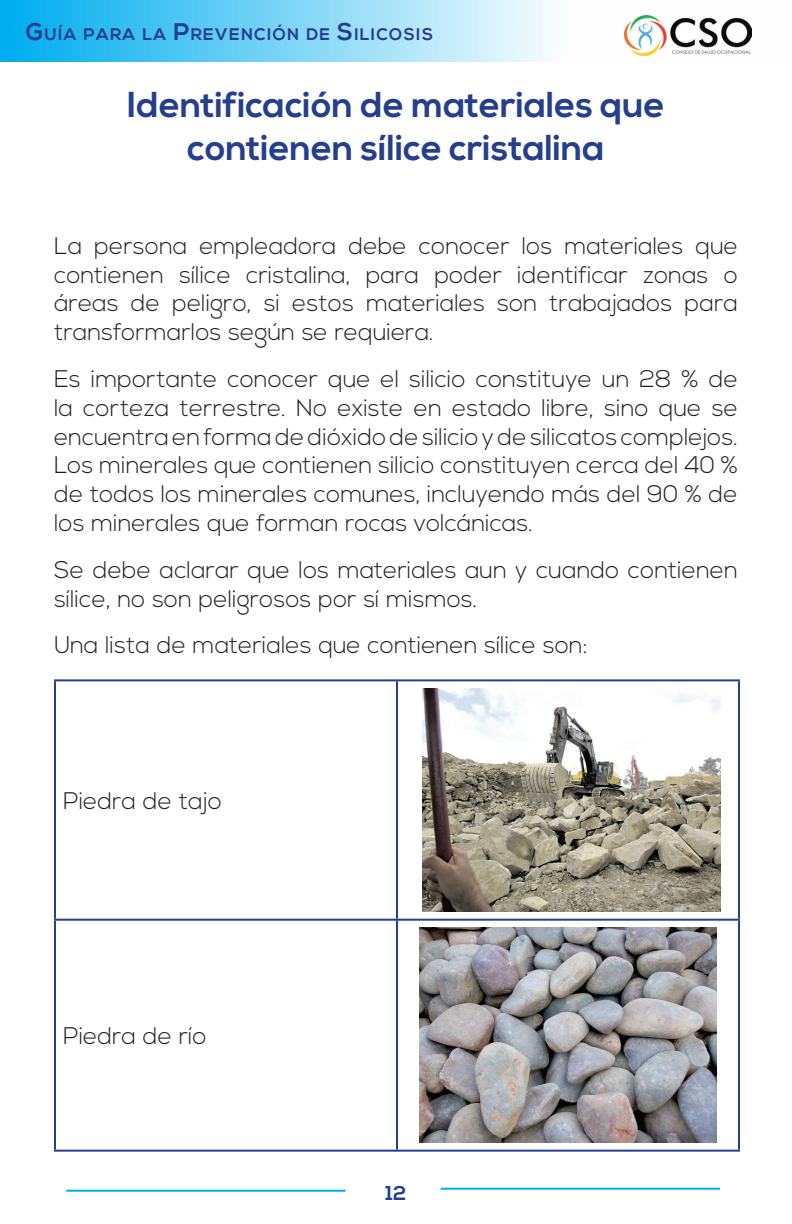
<style>
.page{position:relative;width:792px;height:1224px;background:#fff}
.page>*{position:absolute;margin:0;border:0;box-sizing:border-box;transform-origin:0 0}
.t1{font:700 36px/43.2px "Nexa";color:#253f8e;text-align:center}
.t2{font:300 24px/28.8px "Nexa";color:#231f20;text-align:justify}
.t3{font:700 20px "Nexa";color:#253f8e}
.t4{font:700 16.8px "Nexa";letter-spacing:.07em;color:#253f8e}
.s1{font-size:24px}
</style>
<div class="page">
<svg style="left:0;top:0;width:652px;height:62px"></svg>
<hr style="left:66px;top:1190px;width:280px;height:2px;background:#00aeef">
<hr style="left:441px;top:1188px;width:279px;height:2px;background:#00aeef">
<img style="left:625px;top:16px;width:127px;height:40px">
<hr style="left:791px;top:0;width:1px;height:62px;background:#00aeef">
<hr style="left:54px;top:679px;width:343px;height:2px;background:#253f8e">
<hr style="left:54px;top:681px;width:2px;height:238px;background:#253f8e">
<hr style="left:397px;top:679px;width:343px;height:2px;background:#253f8e">
<hr style="left:396px;top:681px;width:2px;height:238px;background:#253f8e">
<hr style="left:738px;top:681px;width:2px;height:238px;background:#253f8e">
<hr style="left:54px;top:919px;width:343px;height:2px;background:#253f8e">
<hr style="left:54px;top:921px;width:2px;height:229px;background:#253f8e">
<hr style="left:397px;top:919px;width:343px;height:2px;background:#253f8e">
<hr style="left:396px;top:921px;width:2px;height:229px;background:#253f8e">
<hr style="left:738px;top:921px;width:2px;height:229px;background:#253f8e">
<hr style="left:54px;top:1150px;width:343px;height:2px;background:#253f8e">
<hr style="left:397px;top:1150px;width:343px;height:2px;background:#253f8e">
<img style="left:422px;top:688px;width:298px;height:224px">
<img style="left:419px;top:928px;width:298px;height:215px">
<p class="t4" style="left:26px;top:24px;width:408px"><span class="s1">G</span>UÍA PARA LA <span class="s1">P</span>REVENCIÓN DE <span class="s1">S</span>ILICOSIS</p>
<h1 class="t1" style="left:127px;top:84px;width:539px">Identificación de materiales que contienen sílice cristalina</h1>
<p class="t2" style="left:54px;top:232px;width:686px">La persona empleadora debe conocer los materiales que contienen sílice cristalina, para poder identificar zonas o áreas de peligro, si estos materiales son trabajados para transformarlos según se requiera.</p>
<p class="t2" style="left:54px;top:365px;width:686px">Es importante conocer que el silicio constituye un 28 % de la corteza terrestre. No existe en estado libre, sino que se encuentra en forma de dióxido de silicio y de silicatos complejos.<br>Los minerales que contienen silicio constituyen cerca del 40 % de todos los minerales comunes, incluyendo más del 90 % de los minerales que forman rocas volcánicas.</p>
<p class="t2" style="left:54px;top:556px;width:685px">Se debe aclarar que los materiales aun y cuando contienen sílice, no son peligrosos por sí mismos.</p>
<p class="t2" style="left:54px;top:632px;width:535px">Una lista de materiales que contienen sílice son:</p>
<p class="t2" style="left:63px;top:787px;width:161px">Piedra de tajo</p>
<p class="t2" style="left:63px;top:1023px;width:145px">Piedra de río</p>
<p class="t3" style="left:386px;top:1182px;width:22px">12</p>
</div>
